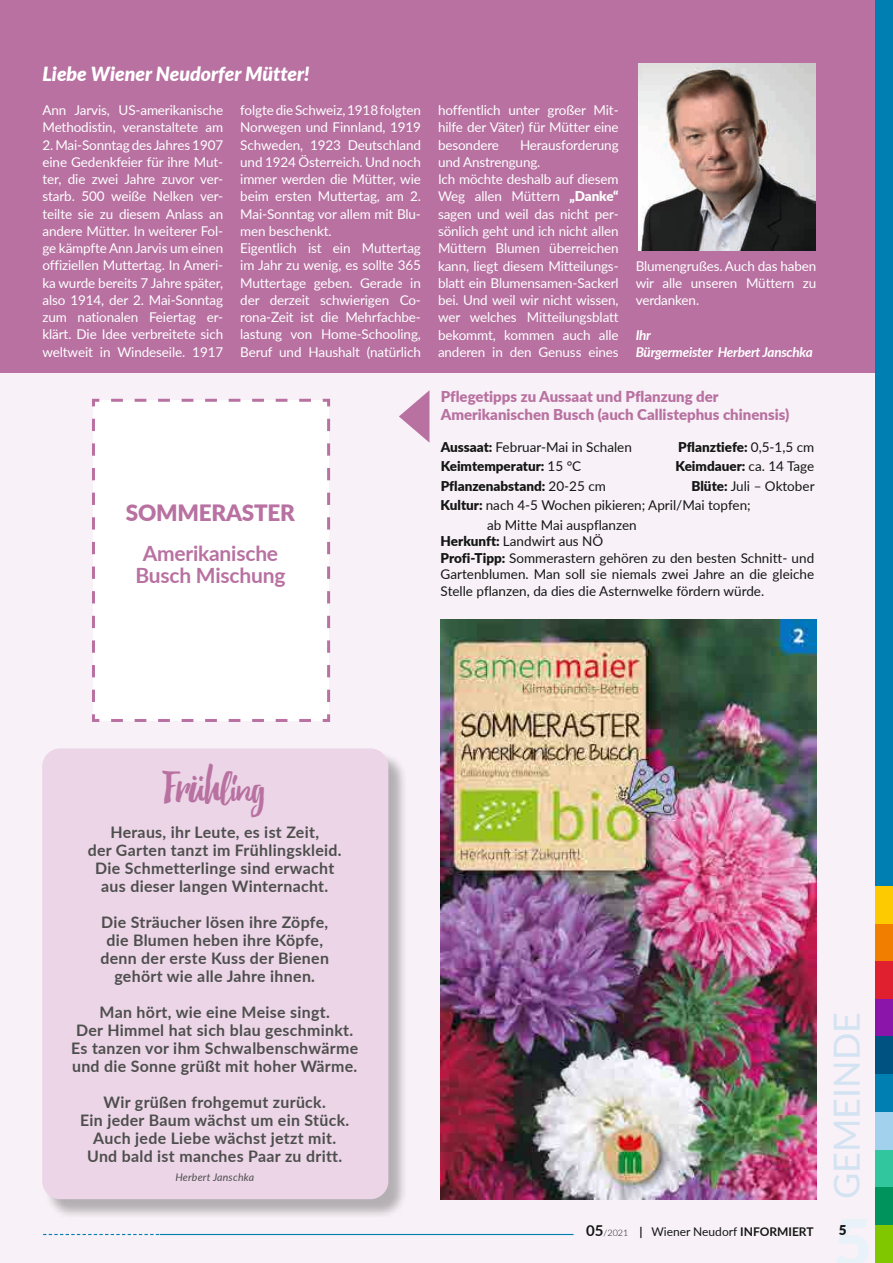
<style>
.page{position:relative;width:893px;height:1263px;background:#f8f1f7}
.page>*{position:absolute;margin:0;border:0;box-sizing:border-box;transform-origin:0 0}
.t1{font:46.05px "Beacon";letter-spacing:-.01em;color:#b871a1}
.t2{font:36px "Lato";color:#d3e3f2}
.t3{font:900 22.5px "Lato";letter-spacing:-.01em;color:#b871a1}
.t4{font:700 21px/22.5px "Lato";letter-spacing:-.01em;color:#b871a1;text-align:center}
.t5{font:italic 900 19.5px "Lato";color:#fff}
.t6{font:700 15.9px/18px "Lato";letter-spacing:.02em;color:#4e4e4d;text-align:center}
.t7{font:900 15px/18px "Lato";color:#b871a1}
.t8{font:13.5px/17.2px "Lato";letter-spacing:-.01em;color:#fff}
.t9{font:13.5px/16.5px "Lato";color:#151616}
.t10{font:900 13.5px "Lato";color:#151616}
.t11{font:italic 700 13.5px/17.2px "Lato";letter-spacing:-.02em;color:#fff}
.t12{font:12px "Lato";color:#151616}
.t13{font:italic 10.5px "Lato";letter-spacing:.02em;color:#4e4e4d}
.s1{font-weight:900}
.s2{font-weight:400}
.s3{font-weight:700;font-size:15px}
.s4{font-weight:300;font-size:9px}
.s5{font-weight:700}
</style>
<div class="page">
<div style="left:0;top:0;width:893px;height:372px;background:#b871a1"></div>
<div style="left:876px;top:0;width:17px;height:886px;background:#007fb2"></div>
<div style="left:876px;top:923px;width:17px;height:38px;background:#f27e00"></div>
<div style="left:876px;top:886px;width:17px;height:37px;background:#fdc900"></div>
<div style="left:876px;top:961px;width:17px;height:38px;background:#e01f2f"></div>
<div style="left:876px;top:999px;width:17px;height:37px;background:#8b14ab"></div>
<div style="left:876px;top:1036px;width:17px;height:38px;background:#005281"></div>
<div style="left:876px;top:1074px;width:17px;height:38px;background:#007fb2"></div>
<div style="left:876px;top:1112px;width:17px;height:38px;background:#a1d1ec"></div>
<div style="left:876px;top:1150px;width:17px;height:37px;background:#32c69e"></div>
<div style="left:876px;top:1187px;width:17px;height:38px;background:#00945c"></div>
<div style="left:876px;top:1225px;width:17px;height:38px;background:#80c700"></div>
<hr style="left:160px;top:1234px;width:414px;height:1px;background:#007fb2">
<svg style="left:43px;top:1234px;width:116px;height:1px"></svg>
<div style="left:45px;top:751px;width:363px;height:468px;background:#151616;opacity:.3"></div>
<div style="left:42px;top:748px;width:346px;height:451px;background:#ebd5e7;border-radius:18px"></div>
<img style="left:639px;top:64px;width:177px;height:187px">
<img style="left:441px;top:619px;width:375px;height:580px">
<div style="left:92px;top:398px;width:239px;height:324px;background:#fff"></div>
<svg style="left:399px;top:391px;width:30px;height:51px"></svg>
<h3 class="t5" style="left:43px;top:59px;width:269px">Liebe Wiener Neudorfer Mütter!</h3>
<p class="t8" style="left:43px;top:101px;width:182px">Ann Jarvis, US-amerikanische<br>Methodistin, veranstaltete am</p>
<p class="t8" style="left:43px;top:136px;width:182px;text-align:justify">2. Mai-Sonntag des Jahres 1907 eine Gedenkfeier für ihre Mut&shy;ter, die zwei Jahre zuvor ver&shy;starb. 500 weiße Nelken ver&shy;teilte sie zu diesem Anlass an andere Mütter. In weiterer Fol&shy;ge kämpfte Ann Jarvis um einen offiziellen Muttertag. In Ameri&shy;ka wurde bereits 7 Jahre später, also 1914, der 2. Mai-Sonntag zum nationalen Feiertag er&shy;klärt. Die Idee verbreitete sich weltweit in Windeseile. 1917</p>
<p class="t8" style="left:240px;top:101px;width:182px">folgte die Schweiz, 1918 folgten<br>Norwegen und Finnland, 1919<br>Schweden, 1923 Deutschland und 1924 Österreich. Und noch immer werden die Mütter, wie beim ersten Muttertag, am 2.<br>Mai-Sonntag vor allem mit Blu&shy;men beschenkt.<br>Eigentlich ist ein Muttertag im Jahr zu wenig, es sollte 365<br>Muttertage geben. Gerade in der derzeit schwierigen Co&shy;rona-Zeit ist die Mehrfachbe&shy;lastung von Home-Schooling,<br>Beruf und Haushalt (natürlich</p>
<p class="t8" style="left:438px;top:101px;width:182px;text-align:justify">hoffentlich unter großer Mit&shy;hilfe der Väter) für Mütter eine besondere</p>
<p class="t8" style="left:438px;top:136px;width:182px;text-indent:82px">Herausforderung und Anstrengung.<br>Ich möchte deshalb auf diesem<br>Weg allen Müttern <span class="s1">„Danke“ </span>sagen und weil das nicht per&shy;sönlich geht und ich nicht allen<br>Müttern Blumen überreichen kann, liegt diesem Mitteilungs&shy;blatt ein Blumensamen-Sackerl bei. Und weil wir nicht wissen, wer welches Mitteilungsblatt bekommt, kommen auch alle anderen in den Genuss eines</p>
<p class="t8" style="left:636px;top:256px;width:182px;text-align:justify">Blumengrußes. Auch das haben wir alle unseren Müttern zu verdanken.</p>
<p class="t11" style="left:636px;top:325px;width:179px">Ihr<br>Bürgermeister Herbert Janschka</p>
<p class="t7" style="left:441px;top:387px;width:350px">Pflegetipps zu Aussaat und Pflanzung der<br>Amerikanischen Busch (auch Callistephus chinensis)</p>
<p class="t9" style="left:441px;top:438px;width:193px"><span class="s1">Aussaat:</span> Februar-Mai in Schalen</p>
<p class="t10" style="left:678px;top:437px;width:138px">Pflanztiefe: <span class="s2">0,5-1,5 cm</span></p>
<p class="t10" style="left:441px;top:456px;width:142px">Keimtemperatur: <span class="s2">15 °C</span></p>
<p class="t10" style="left:676px;top:456px;width:140px">Keimdauer: <span class="s2">ca. 14 Tage</span></p>
<p class="t10" style="left:441px;top:476px;width:167px">Pflanzenabstand: <span class="s2">20-25 cm</span></p>
<p class="t9" style="left:691px;top:477px;width:125px"><span class="s1">Blüte:</span> Juli – Oktober</p>
<p class="t9" style="left:441px;top:497px;width:312px"><span class="s1">Kultur:</span> nach 4-5 Wochen pikieren; April/Mai topfen;</p>
<p class="t9" style="left:487px;top:516px;width:151px">ab Mitte Mai auspflanzen</p>
<p class="t9" style="left:441px;top:533px;width:375px"><span class="s1">Herkunft:</span> Landwirt aus NÖ<br><span class="s1">Profi-Tipp:</span> Sommerastern gehören zu den besten Schnitt- und Gartenblumen. Man soll sie niemals zwei Jahre an die gleiche Stelle pflanzen, da dies die Asternwelke fördern würde.</p>
<h3 class="t3" style="left:126px;top:496px;width:171px">SOMMERASTER</h3>
<h3 class="t4" style="left:135px;top:541px;width:152px">Amerikanische<br>Busch Mischung</h3>
<h1 class="t1" style="left:163px;top:760px;width:104px">Frühling</h1>
<p class="t6" style="left:88px;top:822px;width:255px">Heraus, ihr Leute, es ist Zeit,<br>der Garten tanzt im Frühlingskleid.<br>Die Schmetterlinge sind erwacht aus dieser langen Winternacht.</p>
<p class="t6" style="left:100px;top:912px;width:230px">Die Sträucher lösen ihre Zöpfe, die Blumen heben ihre Köpfe, denn der erste Kuss der Bienen gehört wie alle Jahre ihnen.</p>
<p class="t6" style="left:71px;top:1002px;width:289px">Man hört, wie eine Meise singt.<br>Der Himmel hat sich blau geschminkt.<br>Es tanzen vor ihm Schwalbenschwärme und die Sonne grüßt mit hoher Wärme.</p>
<p class="t6" style="left:80px;top:1092px;width:271px">Wir grüßen frohgemut zurück.<br>Ein jeder Baum wächst um ein Stück.<br>Auch jede Liebe wächst jetzt mit.<br>Und bald ist manches Paar zu dritt.</p>
<p class="t13" style="left:175px;top:1170px;width:80px">Herbert Janschka</p>
<h2 class="t2" style="left:821px;top:1199px;width:188px;rotate:-90deg">GEMEINDE</h2>
<p class="t12" style="left:586px;top:1223px;width:229px"><span class="s3">05</span><span class="s4">/2021</span> <span class="s5">|</span> Wiener Neudorf <span class="s5">INFORMIERT</span></p>
<p class="t10" style="left:839px;top:1219px;width:9px">5</p>
</div>
